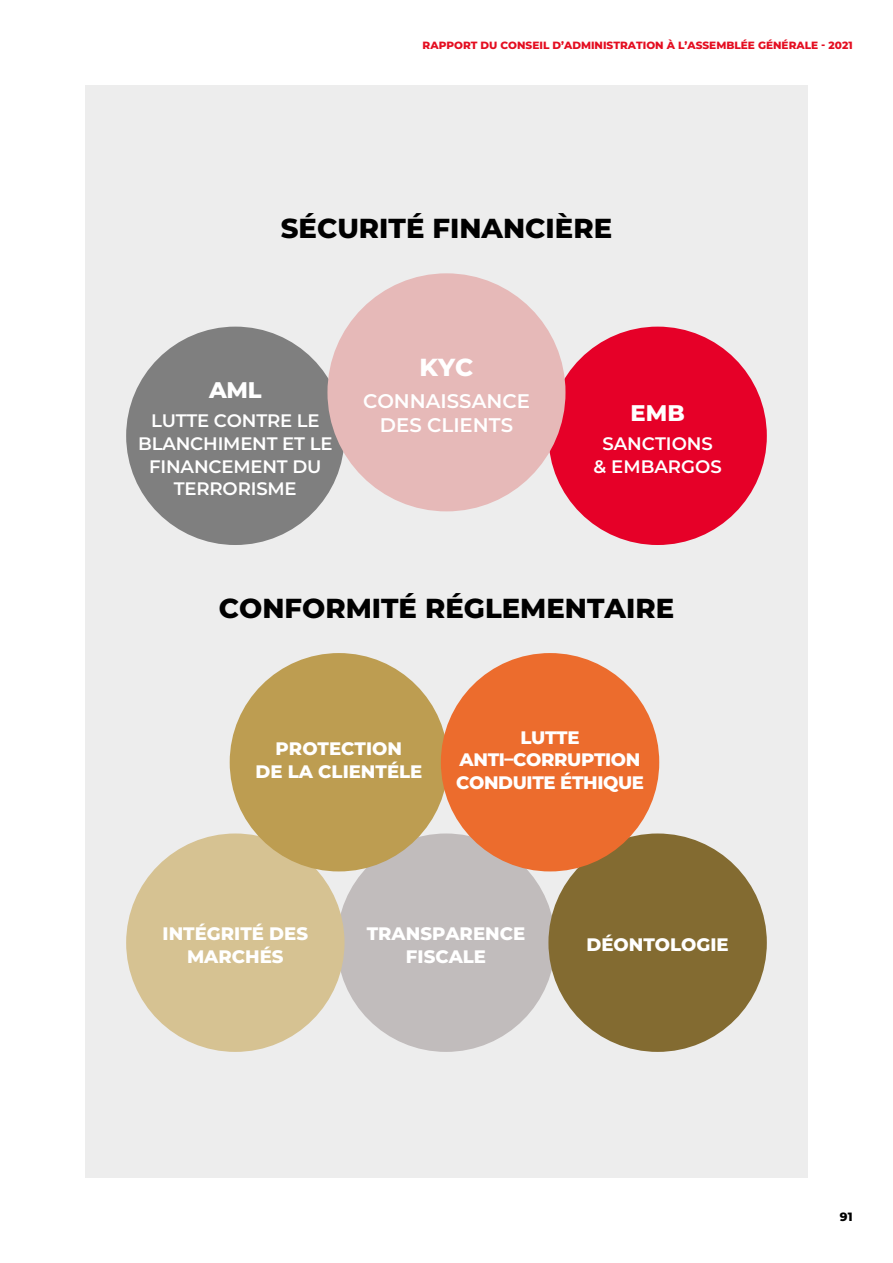
<style>
.page{position:relative;width:893px;height:1263px;background:#fff}
.page>*{position:absolute;margin:0;border:0;box-sizing:border-box;transform-origin:0 0}
.t1{font:800 27.45px "Montserrat";color:#000}
.t2{font:800 24.6px "Montserrat";color:#fff}
.t3{font:800 22.65px "Montserrat";letter-spacing:-.005em;color:#fff}
.t4{font:600 19.65px/24.6px "Montserrat";color:#fff;text-align:center}
.t5{font:800 18.15px/22.6px "Montserrat";color:#fff;text-align:center}
.t6{font:600 18.15px/22.6px "Montserrat";letter-spacing:-.01em;color:#fff;text-align:center}
.t7{font:800 18.15px/22.6px "Montserrat";letter-spacing:-.02em;color:#fff;text-align:center}
.t8{font:800 12px "Montserrat";color:#000}
.t9{font:800 10.5px "Montserrat";color:#e40e21}
</style>
<div class="page">
<div style="left:85px;top:85px;width:723px;height:1093px;background:#ededed"></div>
<div style="left:337px;top:833px;width:218px;height:219px;background:#c1bcbc;border-radius:50%"></div>
<div style="left:126px;top:833px;width:219px;height:219px;background:#d6c292;border-radius:50%"></div>
<div style="left:548px;top:833px;width:219px;height:219px;background:#836b31;border-radius:50%"></div>
<div style="left:230px;top:653px;width:218px;height:218px;background:#bd9d51;border-radius:50%"></div>
<div style="left:441px;top:653px;width:218px;height:218px;background:#ec6c2d;border-radius:50%"></div>
<div style="left:126px;top:327px;width:219px;height:218px;background:#7f7f7f;border-radius:50%"></div>
<div style="left:548px;top:327px;width:219px;height:218px;background:#e60028;border-radius:50%"></div>
<div style="left:327px;top:273px;width:238px;height:238px;background:#e6b9b8;border-radius:50%"></div>
<p class="t9" style="left:423px;top:37px;width:431px">RAPPORT DU CONSEIL D’ADMINISTRATION À L’ASSEMBLÉE GÉNÉRALE - 2021</p>
<h1 class="t1" style="left:281px;top:208px;width:333px">SÉCURITÉ FINANCIÈRE</h1>
<p class="t3" style="left:209px;top:374px;width:54px">AML</p>
<p class="t6" style="left:138px;top:409px;width:196px">LUTTE CONTRE LE<br>BLANCHIMENT ET LE<br>FINANCEMENT DU<br>TERRORISME</p>
<h2 class="t2" style="left:420px;top:349px;width:55px">KYC</h2>
<p class="t4" style="left:363px;top:388px;width:168px">CONNAISSANCE<br>DES CLIENTS</p>
<p class="t3" style="left:631px;top:396px;width:56px">EMB</p>
<p class="t6" style="left:593px;top:431px;width:130px">SANCTIONS<br>&amp; EMBARGOS</p>
<h1 class="t1" style="left:219px;top:588px;width:457px">CONFORMITÉ RÉGLEMENTAIRE</h1>
<p class="t5" style="left:255px;top:736px;width:168px">PROTECTION<br>DE LA CLIENTÉLE</p>
<p class="t7" style="left:456px;top:725px;width:189px">LUTTE<br>ANTI–CORRUPTION<br>CONDUITE ÉTHIQUE</p>
<p class="t5" style="left:163px;top:921px;width:147px">INTÉGRITÉ DES<br>MARCHÉS</p>
<p class="t5" style="left:586px;top:933px;width:144px">DÉONTOLOGIE</p>
<p class="t5" style="left:367px;top:921px;width:160px">TRANSPARENCE<br>FISCALE</p>
<p class="t8" style="left:840px;top:1208px;width:14px">91</p>
</div>
